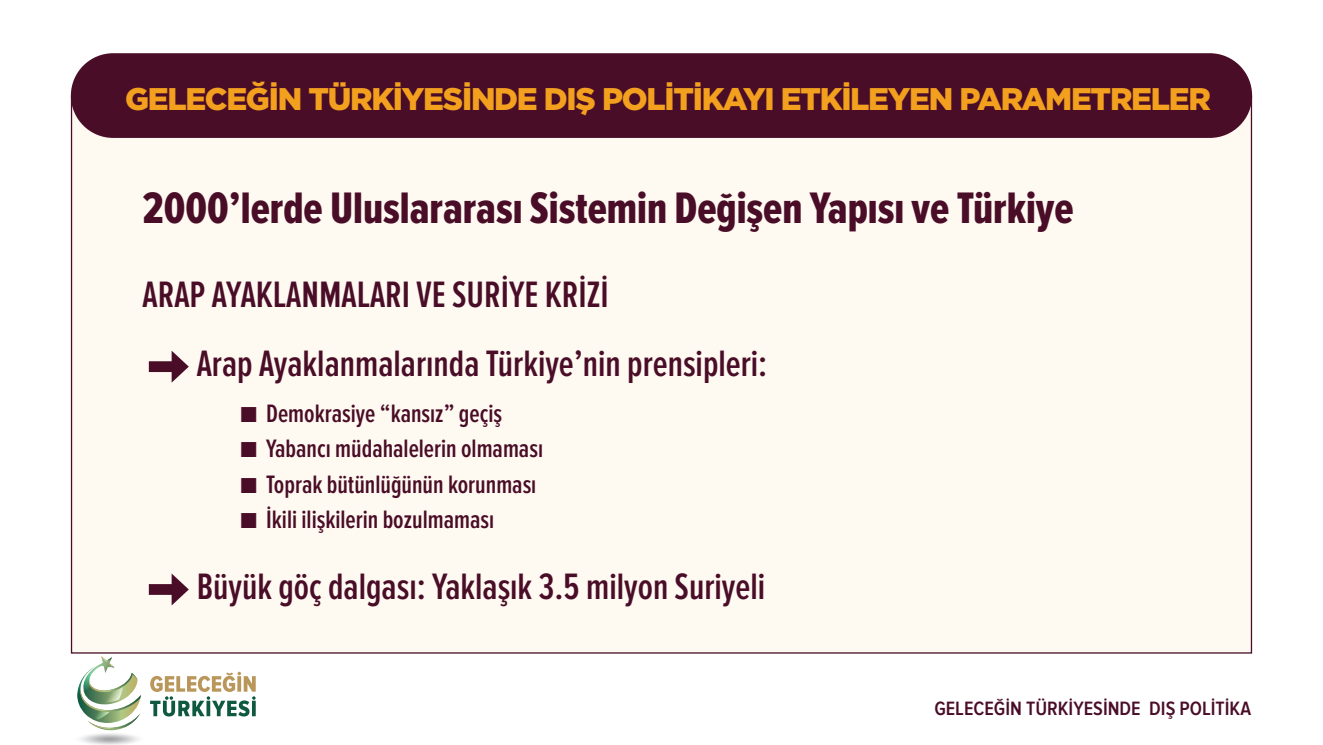
<style>
.page{position:relative;width:1323px;height:745px;background:#fff}
.page>*{position:absolute;margin:0;border:0;box-sizing:border-box;transform-origin:0 0}
.t1{font:45.62px "Proxima Nova Ex Cn Extrabld";color:#4a0d27}
.t2{font:600 38px/68.9px "Proxima Nova Ex Cn";color:#4a0d27}
.t3{font:900 31.25px "Gotham";letter-spacing:-.04em;color:#f2a01e}
.t4{font:600 26.12px "Proxima Nova Ex Cn";color:#4a0d27}
.t5{font:600 20px "Proxima Nova Cond";color:#4a0d27}
</style>
<div class="page">
<svg style="left:77px;top:656px;width:179px;height:88px"></svg>
<div style="left:71px;top:95px;width:1181px;height:558px;background:#fef9f1;border:1px solid #4a0d27"></div>
<div style="left:71px;top:53px;width:1181px;height:85px;background:#4a0d27;border-radius:42px"></div>
<div style="left:149px;top:361px;width:29px;height:11px;background:#4a0d27"></div>
<svg style="left:172px;top:351px;width:17px;height:31px"></svg>
<div style="left:149px;top:583px;width:29px;height:11px;background:#4a0d27"></div>
<svg style="left:172px;top:574px;width:17px;height:31px"></svg>
<p class="t3" style="left:125px;top:77px;width:1087px">GELECEĞİN TÜRKİYESİNDE DIŞ POLİTİKAYI ETKİLEYEN PARAMETRELER</p>
<p class="t1" style="left:143px;top:183px;width:932px">2000’lerde Uluslararası Sistemin Değişen Yapısı ve Türkiye</p>
<p class="t2" style="left:197px;top:261px;width:572px;text-indent:-54px">ARAP AYAKLANMALARI VE SURİYE KRİZİ<br>Arap Ayaklanmalarında Türkiye’nin prensipleri:</p>
<p class="t4" style="left:240px;top:398px;width:264px">■ Demokrasiye “kansız” geçiş</p>
<p class="t4" style="left:240px;top:434px;width:304px">■ Yabancı müdahalelerin olmaması</p>
<p class="t4" style="left:240px;top:469px;width:298px">■ Toprak bütünlüğünün korunması</p>
<p class="t4" style="left:240px;top:505px;width:255px">■ İkili ilişkilerin bozulmaması</p>
<p class="t2" style="left:197px;top:552px;width:570px">Büyük göç dalgası: Yaklaşık 3.5 milyon Suriyeli</p>
<p class="t5" style="left:934px;top:696px;width:318px">GELECEĞİN TÜRKİYESİNDE DIŞ POLİTİKA</p>
</div>
